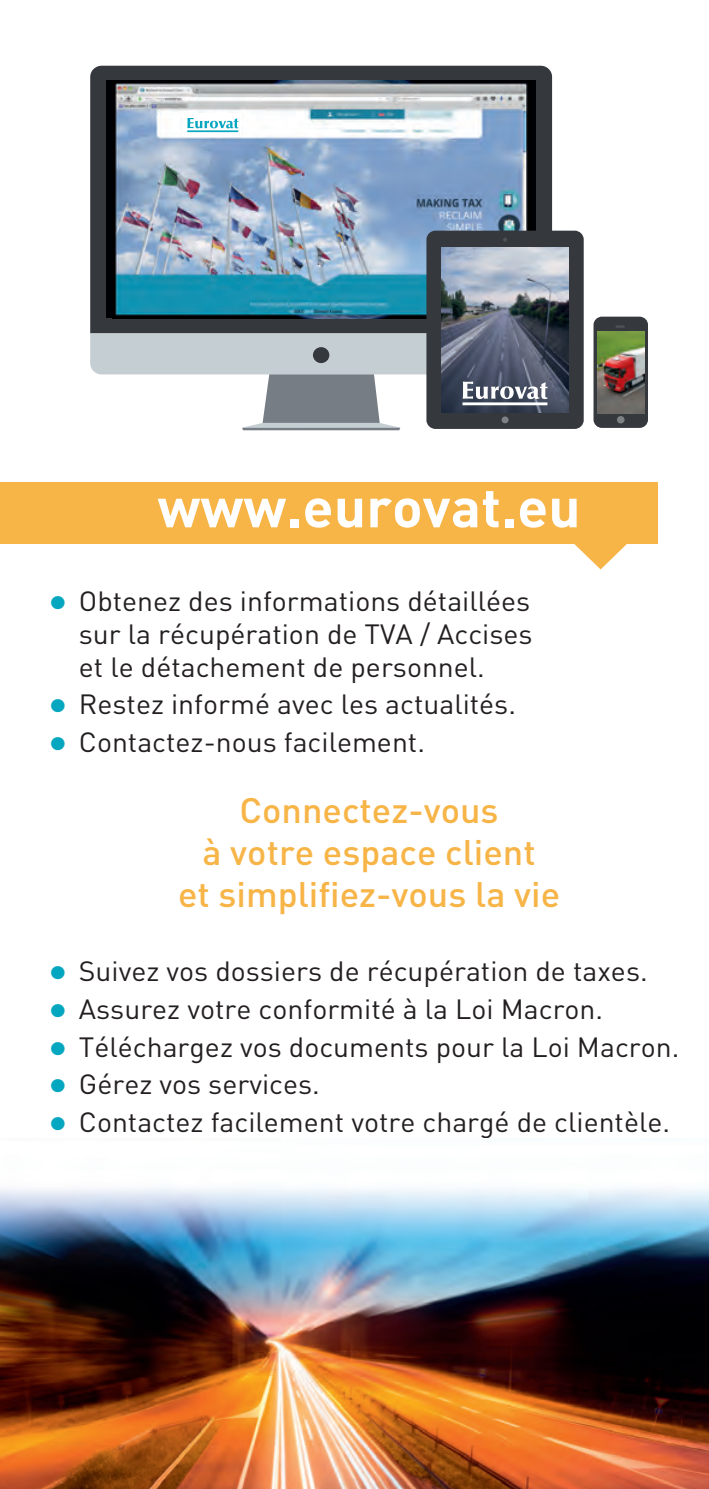
<style>
.page{position:relative;width:709px;height:1489px;background:#fff}
.page>*{position:absolute;margin:0;border:0;box-sizing:border-box;transform-origin:0 0}
.t1{font:700 55px "DIN Pro";color:#fff}
.t2{font:500 35px/42px "DIN Pro";color:#f7b447;text-align:center}
.t3{font:27.5px/33px "DIN Pro";color:#231f20;text-align:justify}
.s1{font-weight:700;font-size:40px;color:#05a6bf}
</style>
<div class="page">
<div style="left:90px;top:66px;width:462px;height:267px;background:#35383d"></div>
<div style="left:106px;top:81px;width:430px;height:237px;background:#000105"></div>
<svg style="left:571px;top:543px;width:59px;height:26px"></svg>
<div style="left:0;top:482px;width:657px;height:61px;background:#f7b447"></div>
<img style="left:115px;top:81px;width:415px;height:237px">
<div style="left:426px;top:231px;width:157px;height:198px;background:#35383d;border-radius:9px"></div>
<svg style="left:503px;top:238px;width:4px;height:4px"></svg>
<div style="left:593px;top:316px;width:55px;height:112px;background:#35383d;border-radius:8px"></div>
<div style="left:617px;top:416px;width:7px;height:7px;background:#7d8184;border-radius:50%"></div>
<svg style="left:615px;top:325px;width:10px;height:3px"></svg>
<img style="left:441px;top:247px;width:127px;height:165px">
<img style="left:597px;top:332px;width:47px;height:81px">
<svg style="left:90px;top:333px;width:462px;height:97px"></svg>
<hr style="left:462px;top:402px;width:85px;height:3px;background:#fff">
<div style="left:184px;top:113px;width:57px;height:23px;background:linear-gradient(to right,#fff,#fcfefe)"></div>
<svg style="left:187px;top:118px;width:51px;height:10px"></svg>
<hr style="left:187px;top:130px;width:51px;height:2px;background:#06a6c0">
<img style="left:0;top:1187px;width:709px;height:301px">
<h1 class="t1" style="left:157px;top:461px;width:425px">www.eurovat.eu</h1>
<p class="t3" style="left:79px;top:581px;width:455px;text-indent:-31px"><span class="s1">•</span> Obtenez des informations détaillées sur la récupération de TVA / Accises et le détachement de personnel.</p>
<p class="t3" style="left:48px;top:685px;width:469px"><span class="s1">•</span> Restez informé avec les actualités.</p>
<p class="t3" style="left:48px;top:722px;width:378px"><span class="s1">•</span> Contactez-nous facilement.</p>
<p class="t2" style="left:178px;top:785px;width:383px">Connectez-vous<br>à votre espace client<br>et simplifiez-vous la vie</p>
<p class="t3" style="left:48px;top:952px;width:601px"><span class="s1">•</span> Suivez vos dossiers de récupération de taxes.</p>
<p class="t3" style="left:48px;top:989px;width:556px"><span class="s1">•</span> Assurez votre conformité à la Loi Macron.</p>
<p class="t3" style="left:48px;top:1027px;width:633px"><span class="s1">•</span> Téléchargez vos documents pour la Loi Macron.</p>
<p class="t3" style="left:48px;top:1064px;width:273px"><span class="s1">•</span> Gérez vos services.</p>
<p class="t3" style="left:48px;top:1102px;width:623px"><span class="s1">•</span> Contactez facilement votre chargé de clientèle.</p>
</div>
